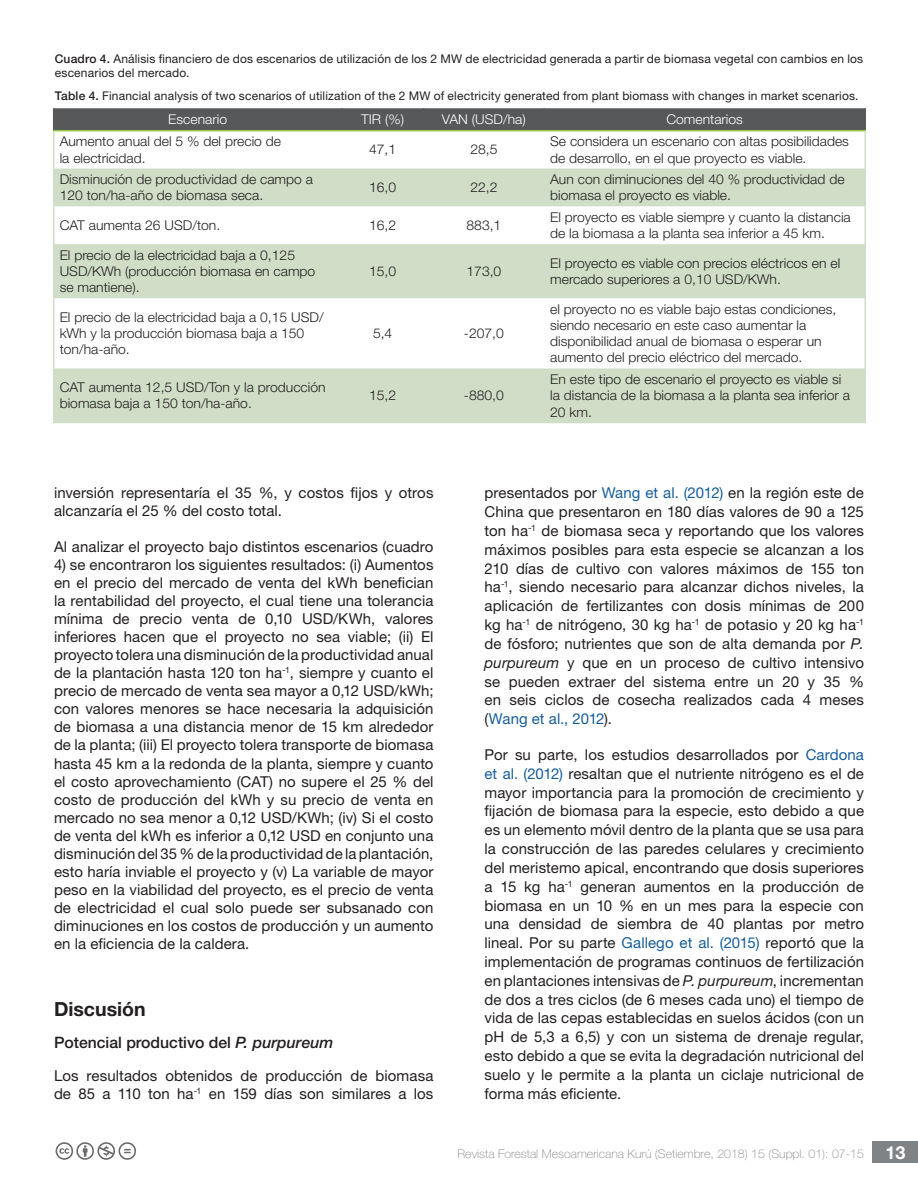
<style>
.page{position:relative;width:918px;height:1188px;background:#fff}
.page>*{position:absolute;margin:0;border:0;box-sizing:border-box;transform-origin:0 0}
.t1{font:700 19.5px "Helvetica Neue LT Std";color:#231f20}
.t2{font:500 15.75px "Helvetica Neue LT Std";color:#231f20}
.t3{font:15px/18.8px "Helvetica Neue LT Std";letter-spacing:.005em;color:#231f20;text-align:justify}
.t4{font:300 13.5px/16.2px "Helvetica Neue LT Std";color:#231f20}
.t5{font:300 13.5px "Helvetica Neue LT Std";color:#fff}
.t6{font:12px/14.4px "Helvetica Neue LT Std";letter-spacing:.015em;color:#231f20}
.t7{font:100 12px "Helvetica Neue LT Std";color:#808385}
.s1{font-weight:500}
.s2{font-style:italic}
.s3{color:#175d9e}
.s4{font-weight:700;font-size:18px;color:#fff}
</style>
<div class="page">
<div style="left:873px;top:1142px;width:45px;height:21px;background:#808385"></div>
<svg style="left:55px;top:1142px;width:81px;height:18px"></svg>
<svg style="left:54px;top:169px;width:810px;height:253px;fill:#d0dec7"></svg>
<hr style="left:53px;top:131px;width:1px;height:38px;background:#d0dec7">
<hr style="left:864px;top:131px;width:2px;height:38px;background:#d0dec7">
<hr style="left:53px;top:169px;width:1px;height:37px;background:#d0dec7">
<hr style="left:864px;top:169px;width:2px;height:37px;background:#d0dec7">
<hr style="left:53px;top:206px;width:1px;height:38px;background:#d0dec7">
<hr style="left:864px;top:206px;width:2px;height:38px;background:#d0dec7">
<hr style="left:53px;top:244px;width:1px;height:54px;background:#d0dec7">
<hr style="left:864px;top:244px;width:2px;height:54px;background:#d0dec7">
<hr style="left:53px;top:298px;width:1px;height:70px;background:#d0dec7">
<hr style="left:864px;top:298px;width:2px;height:70px;background:#d0dec7">
<hr style="left:53px;top:368px;width:1px;height:54px;background:#d0dec7">
<hr style="left:864px;top:368px;width:2px;height:54px;background:#d0dec7">
<hr style="left:53px;top:422px;width:289px;height:1px;background:#d0dec7">
<hr style="left:342px;top:422px;width:82px;height:1px;background:#d0dec7">
<hr style="left:424px;top:422px;width:120px;height:1px;background:#d0dec7">
<hr style="left:544px;top:422px;width:322px;height:1px;background:#d0dec7">
<div style="left:53px;top:108px;width:811px;height:22px;background:#57585a"></div>
<hr style="left:864px;top:108px;width:2px;height:22px;background:#57585a">
<hr style="left:53px;top:130px;width:289px;height:1px;background:#94c941">
<hr style="left:342px;top:130px;width:82px;height:1px;background:#94c941">
<hr style="left:424px;top:130px;width:120px;height:1px;background:#94c941">
<hr style="left:544px;top:130px;width:322px;height:1px;background:#94c941">
<p class="t6" style="left:55px;top:51px;width:810px"><span class="s1">Cuadro 4.</span> Análisis financiero de dos escenarios de utilización de los 2 MW de electricidad generada a partir de biomasa vegetal con cambios en los escenarios del mercado.</p>
<p class="t6" style="left:55px;top:88px;width:805px"><span class="s1">Table 4.</span> Financial analysis of two scenarios of utilization of the 2 MW of electricity generated from plant biomass with changes in market scenarios.</p>
<p class="t5" style="left:168px;top:111px;width:60px">Escenario</p>
<p class="t5" style="left:361px;top:111px;width:45px">TIR (%)</p>
<p class="t5" style="left:442px;top:111px;width:85px">VAN (USD/ha)</p>
<p class="t5" style="left:666px;top:111px;width:78px">Comentarios</p>
<p class="t4" style="left:60px;top:133px;width:223px">Aumento anual del 5 % del precio de la electricidad.</p>
<p class="t4" style="left:369px;top:141px;width:29px">47,1</p>
<p class="t4" style="left:470px;top:141px;width:29px">28,5</p>
<p class="t4" style="left:550px;top:133px;width:300px">Se considera un escenario con altas posibilidades de desarrollo, en el que proyecto es viable.</p>
<p class="t4" style="left:60px;top:171px;width:255px">Disminución de productividad de campo a<br>120 ton/ha-año de biomasa seca.</p>
<p class="t4" style="left:369px;top:179px;width:29px">16,0</p>
<p class="t4" style="left:470px;top:179px;width:29px">22,2</p>
<p class="t4" style="left:550px;top:171px;width:296px">Aun con diminuciones del 40 % productividad de biomasa el proyecto es viable.</p>
<p class="t4" style="left:60px;top:217px;width:162px">CAT aumenta 26 USD/ton.</p>
<p class="t4" style="left:369px;top:217px;width:29px">16,2</p>
<p class="t4" style="left:467px;top:217px;width:36px">883,1</p>
<p class="t4" style="left:550px;top:209px;width:302px">El proyecto es viable siempre y cuanto la distancia de la biomasa a la planta sea inferior a 45 km.</p>
<p class="t4" style="left:60px;top:247px;width:257px">El precio de la electricidad baja a 0,125<br>USD/KWh (producción biomasa en campo se mantiene).</p>
<p class="t4" style="left:369px;top:263px;width:29px">15,0</p>
<p class="t4" style="left:467px;top:263px;width:36px">173,0</p>
<p class="t4" style="left:550px;top:255px;width:292px">El proyecto es viable con precios eléctricos en el mercado superiores a 0,10 USD/KWh.</p>
<p class="t4" style="left:60px;top:309px;width:266px">El precio de la electricidad baja a 0,15 USD/ kWh y la producción biomasa baja a 150 ton/ha-año.</p>
<p class="t4" style="left:373px;top:325px;width:21px">5,4</p>
<p class="t4" style="left:464px;top:325px;width:42px">-207,0</p>
<p class="t4" style="left:60px;top:379px;width:267px">CAT aumenta 12,5 USD/Ton y la producción biomasa baja a 150 ton/ha-año.</p>
<p class="t4" style="left:369px;top:387px;width:29px">15,2</p>
<p class="t4" style="left:464px;top:387px;width:42px">-880,0</p>
<p class="t4" style="left:550px;top:301px;width:288px">el proyecto no es viable bajo estas condiciones, siendo necesario en este caso aumentar la disponibilidad anual de biomasa o esperar un aumento del precio eléctrico del mercado.</p>
<p class="t4" style="left:550px;top:371px;width:301px">En este tipo de escenario el proyecto es viable si la distancia de la biomasa a la planta sea inferior a<br>20 km.</p>
<p class="t3" style="left:54px;top:484px;width:381px;line-height:18px">inversión representaría el 35 %, y costos fijos y otros alcanzaría el 25 % del costo total.</p>
<p class="t3" style="left:54px;top:537px;width:381px">Al analizar el proyecto bajo distintos escenarios (cuadro</p>
<p class="t3" style="left:54px;top:555px;width:381px;line-height:18.1px">4) se encontraron los siguientes resultados: (i) Aumentos en el precio del mercado de venta del kWh benefician la rentabilidad del proyecto, el cual tiene una tolerancia mínima de precio venta de 0,10 USD/KWh, valores inferiores hacen que el proyecto no sea viable; (ii) El proyecto tolera una disminución de la productividad anual de la plantación hasta 120 ton ha<sup>-1</sup>, siempre y cuanto el precio de mercado de venta sea mayor a 0,12 USD/kWh; con valores menores se hace necesaria la adquisición de biomasa a una distancia menor de 15 km alrededor de la planta; (iii) El proyecto tolera transporte de biomasa hasta 45 km a la redonda de la planta, siempre y cuanto el costo aprovechamiento (CAT) no supere el 25 % del costo de producción del kWh y su precio de venta en mercado no sea menor a 0,12 USD/KWh; (iv) Si el costo de venta del kWh es inferior a 0,12 USD en conjunto una disminución del 35 % de la productividad de la plantación, esto haría inviable el proyecto y (v) La variable de mayor peso en la viabilidad del proyecto, es el precio de venta de electricidad el cual solo puede ser subsanado con diminuciones en los costos de producción y un aumento en la eficiencia de la caldera.</p>
<h1 class="t1" style="left:54px;top:997px;width:93px">Discusión</h1>
<p class="t2" style="left:54px;top:1033px;width:281px">Potencial productivo del <span class="s2">P. purpureum</span></p>
<p class="t3" style="left:54px;top:1066px;width:381px;line-height:18.1px">Los resultados obtenidos de producción de biomasa de 85 a 110 ton ha<sup>-1</sup> en 159 días son similares a los</p>
<p class="t3" style="left:485px;top:483px;width:381px">presentados por <span class="s3">Wang et al. (2012)</span> en la región este de China que presentaron en 180 días valores de 90 a 125 ton ha<sup>-1</sup> de biomasa seca y reportando que los valores máximos posibles para esta especie se alcanzan a los 210 días de cultivo con valores máximos de 155 ton ha<sup>-1</sup>, siendo necesario para alcanzar dichos niveles, la aplicación de fertilizantes con dosis mínimas de 200 kg ha<sup>-1</sup> de nitrógeno, 30 kg ha<sup>-1</sup> de potasio y 20 kg ha<sup>-1 </sup>de fósforo; nutrientes que son de alta demanda por <span class="s2">P. purpureum</span> y que en un proceso de cultivo intensivo se pueden extraer del sistema entre un 20 y 35 % en seis ciclos de cosecha realizados cada 4 meses (<span class="s3">Wang et al., 2012</span>).</p>
<p class="t3" style="left:485px;top:745px;width:381px">Por su parte, los estudios desarrollados por <span class="s3">Cardona et al. (2012)</span> resaltan que el nutriente nitrógeno es el de mayor importancia para la promoción de crecimiento y fijación de biomasa para la especie, esto debido a que es un elemento móvil dentro de la planta que se usa para la construcción de las paredes celulares y crecimiento del meristemo apical, encontrando que dosis superiores a 15 kg ha<sup>-1</sup> generan aumentos en la producción de biomasa en un 10 % en un mes para la especie con una densidad de siembra de 40 plantas por metro lineal. Por su parte <span class="s3">Gallego et al. (2015)</span> reportó que la implementación de programas continuos de fertilización en plantaciones intensivas de <span class="s2">P. purpureum</span>, incrementan de dos a tres ciclos (de 6 meses cada uno) el tiempo de vida de las cepas establecidas en suelos ácidos (con un pH de 5,3 a 6,5) y con un sistema de drenaje regular, esto debido a que se evita la degradación nutricional del suelo y le permite a la planta un ciclaje nutricional de forma más eficiente.</p>
<p class="t7" style="left:457px;top:1147px;width:449px">Revista Forestal Mesoamericana Kurú (Setiembre, 2018) 15 (Suppl. 01): 07-15 <span class="s4">13</span></p>
</div>
